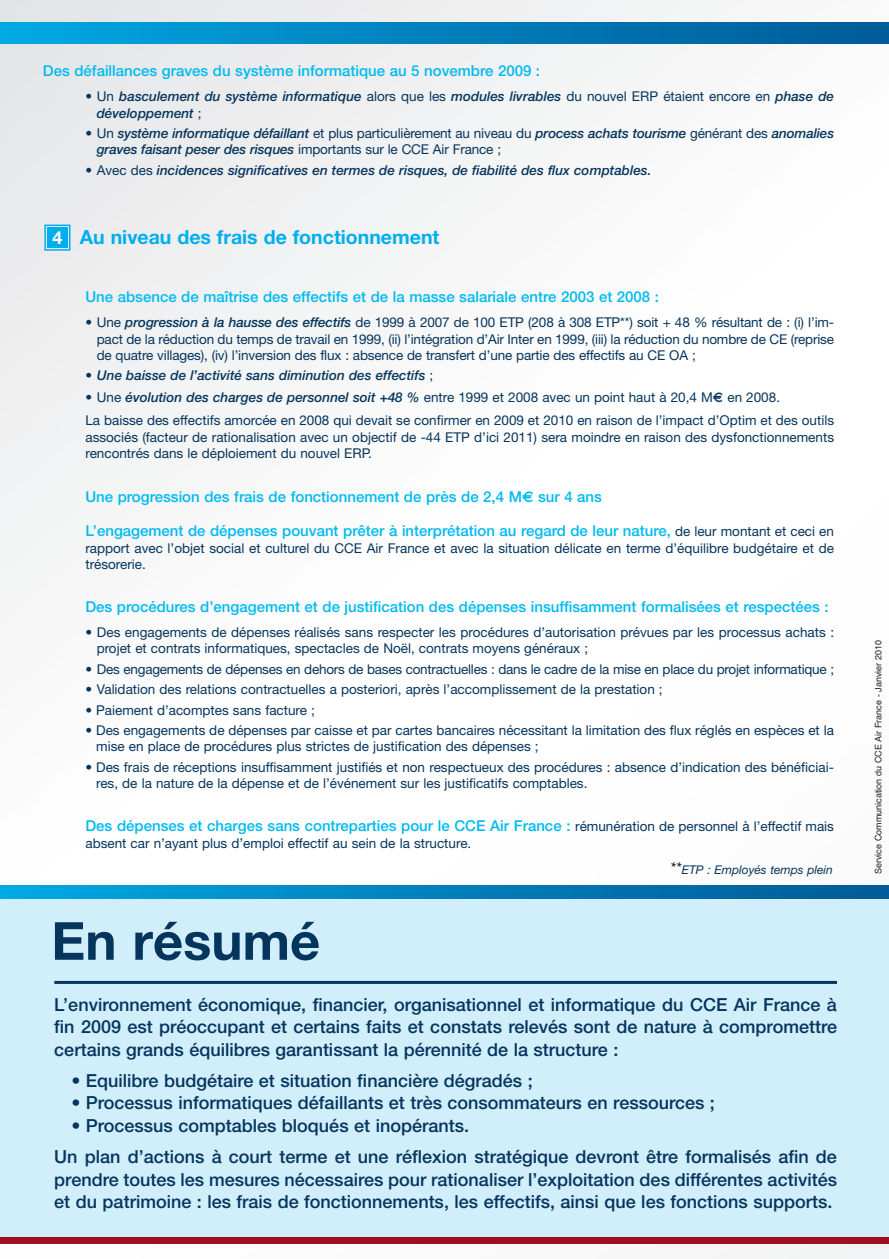
<style>
.page{position:relative;width:889px;height:1259px;background:#fff}
.page>*{position:absolute;margin:0;border:0;box-sizing:border-box;transform-origin:0 0}
.t1{font:700 52.5px "Helvetica Neue";color:#05355d}
.t2{font:700 19.5px "Helvetica Neue";color:#00aeef}
.t3{font:500 18px/22.5px "Helvetica Neue";color:#05355d}
.t4{font:500 15px "Helvetica Neue";color:#00baf1}
.t5{font:13.5px/16.2px "Helvetica Neue";color:#05355d}
.t6{font:italic 500 13.5px/16.2px "Helvetica Neue";color:#05355d}
.t7{font:italic 12px "Helvetica Neue";color:#05355d}
.t8{font:9px "Helvetica";color:#231f20}
.s1{font-weight:400;font-style:normal}
.s2{font-size:18px;color:#fff}
.s3{font-weight:500;font-style:italic}
.s4{font-family:"Euro Classic"}
.s5{font-family:"Euro Classic";font-weight:400}
.s6{font-weight:400;font-size:13.5px;color:#05355d}
.s7{font-size:16.5px;color:#231f20}
</style>
<div class="page">
<div style="left:0;top:0;width:889px;height:1259px;background:linear-gradient(to right,#f2f3f4,#fff)"></div>
<div style="left:0;top:898px;width:889px;height:342px;background:#d1eefb"></div>
<div style="left:0;top:1237px;width:889px;height:6px;background:#a10f1e"></div>
<hr style="left:54px;top:981px;width:783px;height:3px;background:#05355d">
<svg style="left:0;top:886px;width:876px;height:13px;background:#0081bc"></svg>
<svg style="left:876px;top:886px;width:13px;height:13px"></svg>
<div style="left:0;top:22px;width:876px;height:22px;background:linear-gradient(to right,#00a8e3,#005b97)"></div>
<div style="left:876px;top:22px;width:13px;height:22px;background:#005d99"></div>
<div style="left:47px;top:227px;width:21px;height:21px;background:#00aeef"></div>
<div style="left:44px;top:224px;width:26px;height:27px;border:2px solid #00aeef"></div>
<p class="t4" style="left:43px;top:65px;width:499px">Des défaillances graves du système informatique au 5 novembre 2009 :</p>
<p class="t6" style="left:97px;top:90px;width:739px;text-indent:-11px"><span class="s1">• Un</span> basculement du système informatique <span class="s1">alors que les</span> modules livrables <span class="s1">du nouvel ERP étaient encore en</span> phase de développement <span class="s1">;</span></p>
<p class="t6" style="left:97px;top:126px;width:739px;text-indent:-11px"><span class="s1">• Un</span> système informatique défaillant <span class="s1">et plus particulièrement au niveau du</span> process achats tourisme <span class="s1">générant des</span> anomalies graves faisant peser des risques <span class="s1">importants sur le CCE Air France ;</span></p>
<p class="t6" style="left:85px;top:163px;width:567px"><span class="s1">• Avec des</span> incidences significatives en termes de risques, de fiabilité des flux comptables.</p>
<h2 class="t2" style="left:52px;top:230px;width:388px"><span class="s2">4</span> Au niveau des frais de fonctionnement</h2>
<p class="t4" style="left:85px;top:291px;width:575px">Une absence de maîtrise des effectifs et de la masse salariale entre 2003 et 2008 :</p>
<p class="t5" style="left:97px;top:316px;width:739px;text-align:justify;text-indent:-11px">• Une <span class="s3">progression à la hausse des effectifs</span> de 1999 à 2007 de 100 ETP (208 à 308 ETP**) soit + 48 % résultant de : (i) l’im&shy;pact de la réduction du temps de travail en 1999, (ii) l’intégration d’Air Inter en 1999, (iii) la réduction du nombre de CE (reprise de quatre villages), (iv) l’inversion des flux : absence de transfert d’une partie des effectifs au CE OA ;</p>
<p class="t6" style="left:85px;top:368px;width:349px"><span class="s1">•</span> Une baisse de l’activité sans diminution des effectifs <span class="s1">;</span></p>
<p class="t5" style="left:85px;top:386px;width:750px;line-height:23.5px">• Une <span class="s3">évolution des charges de personnel soit +48 %</span> entre 1999 et 2008 avec un point haut à 20,4 M<span class="s4">E</span> en 2008.<br>La baisse des effectifs amorcée en 2008 qui devait se confirmer en 2009 et 2010 en raison de l’impact d’Optim et des outils</p>
<p class="t5" style="left:85px;top:430px;width:750px">associés (facteur de rationalisation avec un objectif de -44 ETP d’ici 2011) sera moindre en raison des dysfonctionnements rencontrés dans le déploiement du nouvel ERP.</p>
<p class="t4" style="left:85px;top:491px;width:518px">Une progression des frais de fonctionnement de près de 2,4 M<span class="s5">E</span> sur 4 ans</p>
<p class="t4" style="left:85px;top:525px;width:750px">L’engagement de dépenses pouvant prêter à interprétation au regard de leur nature, <span class="s6">de leur montant et ceci en</span></p>
<p class="t5" style="left:85px;top:541px;width:750px">rapport avec l’objet social et culturel du CCE Air France et avec la situation délicate en terme d’équilibre budgétaire et de trésorerie.</p>
<p class="t4" style="left:85px;top:601px;width:744px">Des procédures d’engagement et de justification des dépenses insuffisamment formalisées et respectées :</p>
<p class="t5" style="left:97px;top:625px;width:739px;text-indent:-11px">• Des engagements de dépenses réalisés sans respecter les procédures d’autorisation prévues par les processus achats : projet et contrats informatiques, spectacles de Noël, contrats moyens généraux ;</p>
<p class="t5" style="left:85px;top:662px;width:750px">• Des engagements de dépenses en dehors de bases contractuelles : dans le cadre de la mise en place du projet informatique ;</p>
<p class="t5" style="left:85px;top:682px;width:579px">• Validation des relations contractuelles a posteriori, après l’accomplissement de la prestation ;</p>
<p class="t5" style="left:85px;top:703px;width:231px">• Paiement d’acomptes sans facture ;</p>
<p class="t5" style="left:96px;top:723px;width:739px;text-indent:-11px">• Des engagements de dépenses par caisse et par cartes bancaires nécessitant la limitation des flux réglés en espèces et la mise en place de procédures plus strictes de justification des dépenses ;</p>
<p class="t5" style="left:96px;top:760px;width:739px;text-indent:-11px">• Des frais de réceptions insuffisamment justifiés et non respectueux des procédures : absence d’indication des bénéficiai&shy;res, de la nature de la dépense et de l’événement sur les justificatifs comptables.</p>
<p class="t4" style="left:85px;top:820px;width:750px">Des dépenses et charges sans contreparties pour le CCE Air France : <span class="s6">rémunération de personnel à l’effectif mais</span></p>
<p class="t5" style="left:85px;top:836px;width:387px">absent car n’ayant plus d’emploi effectif au sein de la structure.</p>
<h1 class="t1" style="left:51px;top:922px;width:270px">En résumé</h1>
<p class="t7" style="left:670px;top:865px;width:164px"><span class="s7">**</span>ETP : Employés temps plein</p>
<p class="t3" style="left:54px;top:995px;width:784px;text-align:justify">L’environnement économique, financier, organisationnel et informatique du CCE Air France à fin 2009 est préoccupant et certains faits et constats relevés sont de nature à compromettre certains grands équilibres garantissant la pérennité de la structure :</p>
<h3 class="t3" style="left:71px;top:1071px;width:463px">• Equilibre budgétaire et situation financière dégradés ;</h3>
<h3 class="t3" style="left:71px;top:1093px;width:645px">• Processus informatiques défaillants et très consommateurs en ressources ;</h3>
<h3 class="t3" style="left:54px;top:1111px;width:784px;line-height:31px;text-indent:17px">• Processus comptables bloqués et inopérants.<br>Un plan d’actions à court terme et une réflexion stratégique devront être formalisés afin de</h3>
<h3 class="t3" style="left:54px;top:1169px;width:784px">prendre toutes les mesures nécessaires pour rationaliser l’exploitation des différentes activités et du patrimoine : les frais de fonctionnements, les effectifs, ainsi que les fonctions supports.</h3>
<p class="t8" style="left:875px;top:874px;width:236px;rotate:-90deg">Service Communication du CCE Air France - Janvier 2010</p>
</div>
